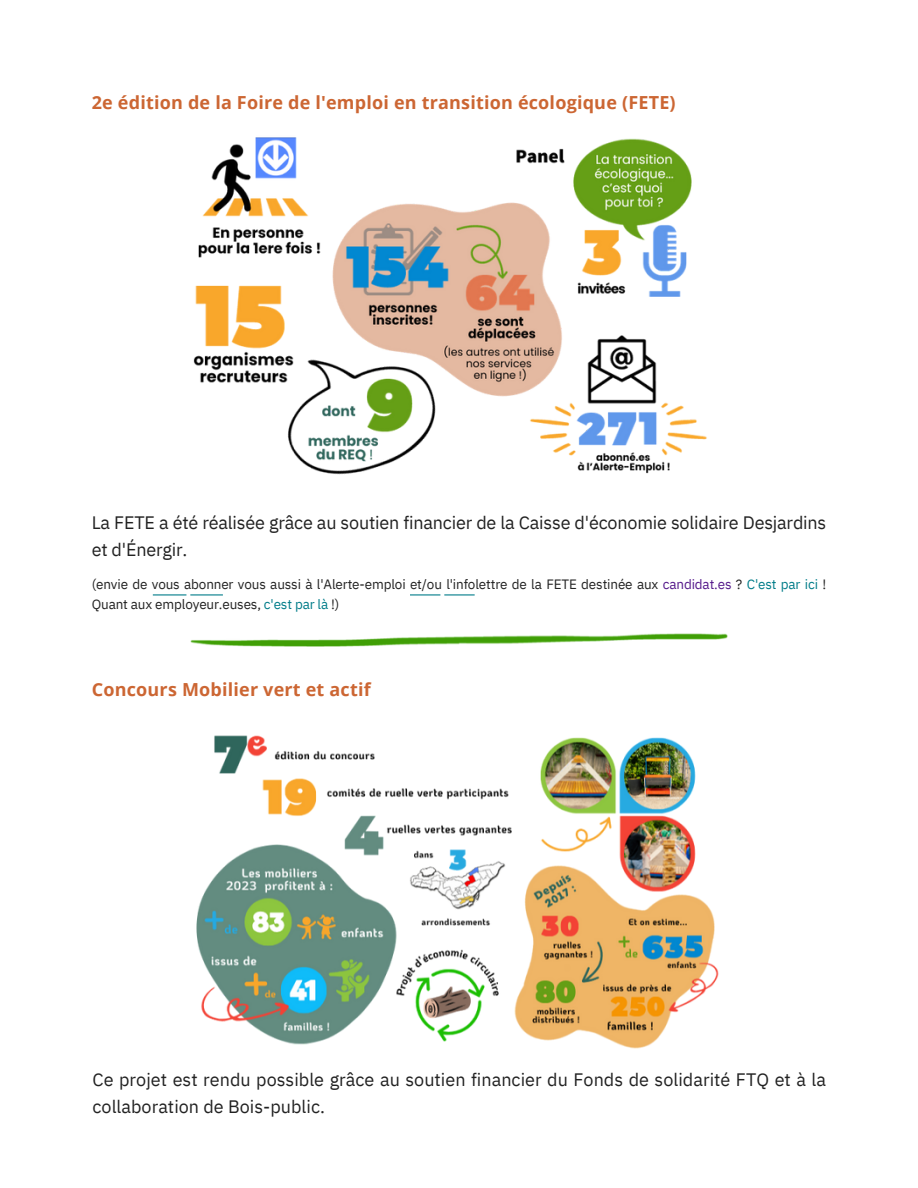
<style>
.page{position:relative;width:918px;height:1188px;background:#fff}
.page>*{position:absolute;margin:0;border:0;box-sizing:border-box;transform-origin:0 0}
.t1{font:18px/27px "IBM Plex Sans";color:#222}
.t2{font:700 18px "Open Sans";letter-spacing:.01em;color:#c63}
.t3{font:13.5px/19.2px "IBM Plex Sans";letter-spacing:-.01em;color:#222}
.s1{color:#551a8b}
.s2{color:#007c89}
</style>
<div class="page">
<img style="left:193px;top:137px;width:514px;height:338px">
<svg style="left:153px;top:594px;width:70px;height:2px"></svg>
<svg style="left:410px;top:594px;width:65px;height:2px"></svg>
<img style="left:190px;top:633px;width:538px;height:14px">
<img style="left:196px;top:735px;width:523px;height:314px">
<p class="t2" style="left:92px;top:90px;width:585px">2e édition de la Foire de l'emploi en transition écologique (FETE)</p>
<p class="t1" style="left:92px;top:508px;width:736px">La FETE a été réalisée grâce au soutien financier de la Caisse d'économie solidaire Desjardins et d'Énergir.</p>
<p class="t3" style="left:92px;top:575px;width:736px">(envie de vous abonner vous aussi à l'Alerte-emploi et/ou l'infolettre de la FETE destinée aux <span class="s1">candidat.es</span> ? <span class="s2">C'est par ici</span> !<br>Quant aux employeur.euses, <span class="s2">c'est par là</span> !)</p>
<p class="t2" style="left:92px;top:677px;width:280px">Concours Mobilier vert et actif</p>
<p class="t1" style="left:93px;top:1066px;width:735px">Ce projet est rendu possible grâce au soutien financier du Fonds de solidarité FTQ et à la collaboration de Bois-public.</p>
</div>
